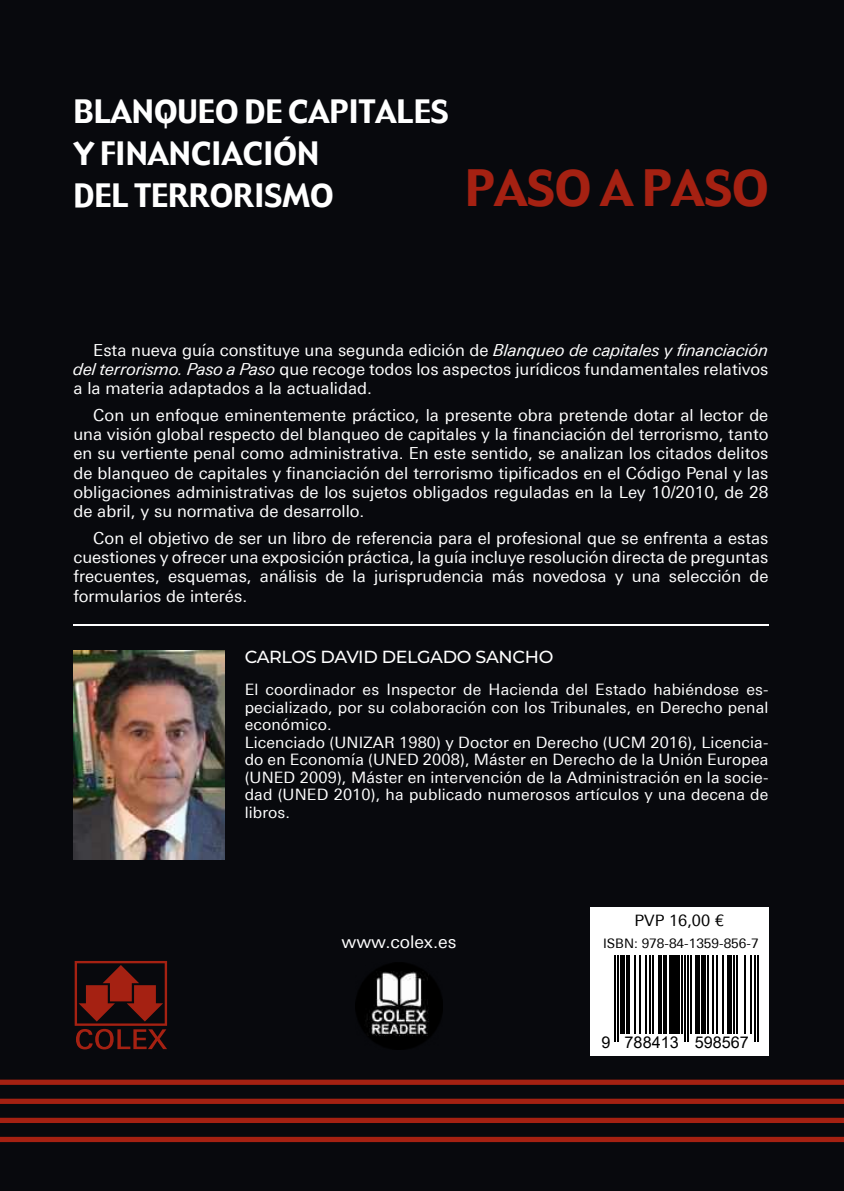
<style>
.page{position:relative;width:844px;height:1191px;background:#fff}
.page>*{position:absolute;margin:0;border:0;box-sizing:border-box;transform-origin:0 0}
.t1{font:49px "Gadget";color:#a52112}
.t2{font:31.5px/42px "Gadget";color:#fff}
.t3{font:500 17.5px "Montserrat";letter-spacing:-.02em;color:#fff}
.t4{font:17.5px "Univers Next Pro";color:#fff}
.t5{font:16.62px/19.2px "Univers Next Pro";color:#fff;text-align:justify}
.t6{font:16.28px "Arial";color:#000}
.t7{font:15.75px/17.5px "Univers Next Pro";letter-spacing:.01em;color:#fff}
.t8{font:15.75px "Univers Next Pro";color:#000}
.t9{font:13.12px "Univers Next Pro";color:#000}
.s1{font-style:italic}
</style>
<div class="page">
<div style="left:0;top:0;width:843px;height:1191px;background:#08090d"></div>
<div style="left:0;top:1136px;width:843px;height:6px;background:#a52112"></div>
<div style="left:0;top:1117px;width:843px;height:6px;background:#a52112"></div>
<div style="left:0;top:1098px;width:843px;height:6px;background:#a52112"></div>
<div style="left:0;top:1079px;width:843px;height:5px;background:#a52112"></div>
<img style="left:355px;top:962px;width:87px;height:88px">
<svg style="left:75px;top:961px;width:92px;height:88px"></svg>
<hr style="left:73px;top:624px;width:695px;height:1px;background:#fff">
<img style="left:73px;top:650px;width:152px;height:209px">
<div style="left:589px;top:907px;width:179px;height:148px;background:#fff"></div>
<hr style="left:614px;top:955px;width:1px;height:86px;background:#000">
<hr style="left:617px;top:955px;width:1px;height:86px;background:#000">
<div style="left:620px;top:955px;width:5px;height:78px;background:#000"></div>
<hr style="left:626px;top:955px;width:3px;height:78px;background:#000">
<hr style="left:634px;top:955px;width:1px;height:78px;background:#000">
<hr style="left:638px;top:955px;width:2px;height:78px;background:#000">
<hr style="left:644px;top:955px;width:2px;height:78px;background:#000">
<hr style="left:649px;top:955px;width:1px;height:78px;background:#000">
<hr style="left:652px;top:955px;width:1px;height:78px;background:#000">
<hr style="left:658px;top:955px;width:3px;height:78px;background:#000">
<svg style="left:663px;top:955px;width:3px;height:78px"></svg>
<hr style="left:669px;top:955px;width:3px;height:78px;background:#000">
<div style="left:673px;top:955px;width:6px;height:78px;background:#000"></div>
<hr style="left:681px;top:955px;width:1px;height:78px;background:#000">
<hr style="left:684px;top:955px;width:1px;height:86px;background:#000">
<hr style="left:687px;top:955px;width:1px;height:86px;background:#000">
<hr style="left:690px;top:955px;width:2px;height:78px;background:#000">
<hr style="left:695px;top:955px;width:4px;height:78px;background:#000">
<hr style="left:701px;top:955px;width:4px;height:78px;background:#000">
<hr style="left:707px;top:955px;width:1px;height:78px;background:#000">
<hr style="left:711px;top:955px;width:2px;height:78px;background:#000">
<hr style="left:716px;top:955px;width:1px;height:78px;background:#000">
<hr style="left:722px;top:955px;width:1px;height:78px;background:#000">
<div style="left:726px;top:955px;width:5px;height:78px;background:#000"></div>
<hr style="left:733px;top:955px;width:1px;height:78px;background:#000">
<hr style="left:736px;top:955px;width:1px;height:78px;background:#000">
<hr style="left:743px;top:955px;width:2px;height:78px;background:#000">
<hr style="left:749px;top:955px;width:2px;height:78px;background:#000">
<hr style="left:754px;top:955px;width:1px;height:86px;background:#000">
<hr style="left:757px;top:955px;width:1px;height:86px;background:#000">
<h2 class="t2" style="left:73px;top:92px;width:376px">BLANQUEO DE CAPITALES<br>Y FINANCIACIÓN<br>DEL TERRORISMO</h2>
<h1 class="t1" style="left:465px;top:156px;width:305px">PASO A PASO</h1>
<p class="t5" style="left:73px;top:340px;width:696px;text-indent:20px">Esta nueva guía constituye una segunda edición de <span class="s1">Blanqueo de capitales y financiación del terrorismo. Paso a Paso</span> que recoge todos los aspectos jurídicos fundamentales relativos a la materia adaptados a la actualidad.</p>
<p class="t5" style="left:73px;top:405px;width:696px;text-indent:20px">Con un enfoque eminentemente práctico, la presente obra pretende dotar al lector de una visión global respecto del blanqueo de capitales y la financiación del terrorismo, tanto en su vertiente penal como administrativa. En este sentido, se analizan los citados delitos de blanqueo de capitales y financiación del terrorismo tipificados en el Código Penal y las obligaciones administrativas de los sujetos obligados reguladas en la Ley 10/2010, de 28 de abril, y su normativa de desarrollo.</p>
<p class="t5" style="left:73px;top:528px;width:696px;text-indent:20px">Con el objetivo de ser un libro de referencia para el profesional que se enfrenta a estas cuestiones y ofrecer una exposición práctica, la guía incluye resolución directa de preguntas frecuentes, esquemas, análisis de la jurisprudencia más novedosa y una selección de formularios de interés.</p>
<p class="t3" style="left:244px;top:644px;width:310px">CARLOS DAVID DELGADO SANCHO</p>
<p class="t7" style="left:244px;top:681px;width:525px">El coordinador es Inspector de Hacienda del Estado habiéndose es&shy;pecializado, por su colaboración con los Tribunales, en Derecho penal económico.<br>Licenciado (UNIZAR 1980) y Doctor en Derecho (UCM 2016), Licencia&shy;do en Economía (UNED 2008), Máster en Derecho de la Unión Europea (UNED 2009), Máster en intervención de la Administración en la socie&shy;dad (UNED 2010), ha publicado numerosos artículos y una decena de libros.</p>
<p class="t4" style="left:341px;top:931px;width:116px">www.colex.es</p>
<p class="t8" style="left:634px;top:911px;width:91px">PVP 16,00 €</p>
<p class="t9" style="left:603px;top:936px;width:157px">ISBN: 978-84-1359-856-7</p>
<p class="t6" style="left:601px;top:1031px;width:149px">9 788413 598567</p>
</div>
